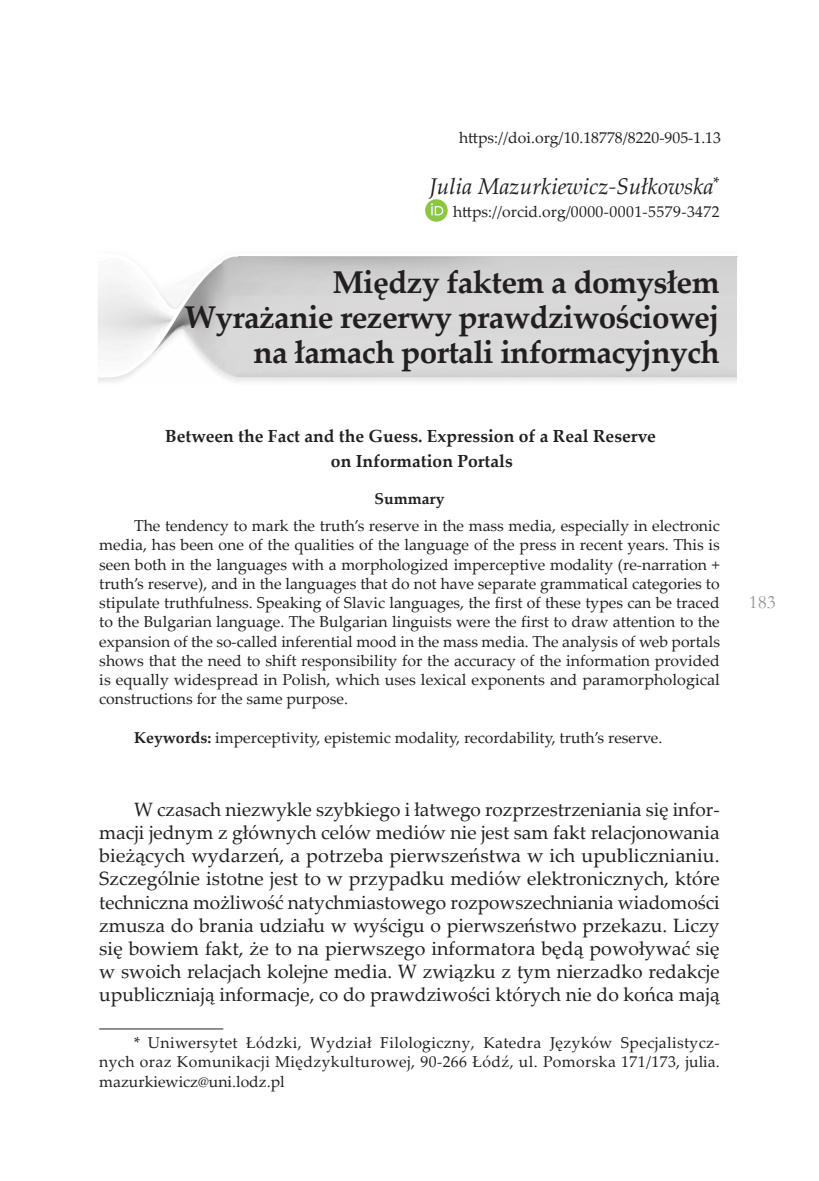
<style>
.page{position:relative;width:819px;height:1181px;background:#fff}
.page>*{position:absolute;margin:0;border:0;box-sizing:border-box;transform-origin:0 0}
.tytuł{font:700 31.5px/35px "Palatino Linotype";letter-spacing:-.02em;color:#231f20;text-align:right}
.autor{font:italic 22.75px "Palatino Linotype";color:#231f20}
.tekst_zw{font:19.25px/23.3px "Palatino Linotype";color:#231f20;text-align:justify}
.t1{font:19.25px "Garamond";color:#939598}
.streszczenie_tytuł{font:700 17.5px/24.5px "Palatino Linotype";color:#231f20}
.streszczenie_tekst{font:15.75px/19.2px "Palatino Linotype";color:#231f20;text-align:justify}
.przypisy{font:15.75px/19.2px "Palatino Linotype";color:#231f20;text-align:justify}
.orcid{font:15.75px "Palatino Linotype";letter-spacing:.025em;color:#231f20}
.Summary{font:700 15.75px "Palatino Linotype";color:#231f20}
.s1{font-weight:700}
</style>
<div class="page">
<svg style="left:98px;top:256px;width:639px;height:121px;fill:#f5f5f5"></svg>
<img style="left:150px;top:373px;width:586px;height:4px">
<img style="left:150px;top:261px;width:587px;height:112px">
<img style="left:239px;top:256px;width:498px;height:1px">
<div style="left:508px;top:257px;width:229px;height:38px;background:#d4d4d4"></div>
<img style="left:222px;top:257px;width:286px;height:38px">
<svg style="left:425px;top:199px;width:22px;height:23px"></svg>
<hr style="left:99px;top:1028px;width:124px;height:1px;background:#231f20">
<p class="streszczenie_tekst" style="left:459px;top:127px;width:263px">https://doi.org/10.18778/8220-905-1.13</p>
<p class="autor" style="left:429px;top:170px;width:292px">Julia Mazurkiewicz-Sułkowska<sup>*</sup></p>
<p class="orcid" style="left:453px;top:201px;width:268px">https://orcid.org/0000-0001-5579-3472</p>
<p class="tytuł" style="left:185px;top:263px;width:536px">Między faktem a domysłem<br>Wyrażanie rezerwy prawdziwościowej na łamach portali informacyjnych</p>
<p class="streszczenie_tytuł" style="left:331px;top:423px;width:326px;text-indent:-166px">Between the Fact and the Guess. Expression of a Real Reserve on Information Portals</p>
<p class="Summary" style="left:374px;top:488px;width:72px">Summary</p>
<p class="streszczenie_tekst" style="left:99px;top:515px;width:622px;text-indent:35px">The tendency to mark the truth’s reserve in the mass media, especially in electronic media, has been one of the qualities of the language of the press in recent years. This is seen both in the languages with a morphologized imperceptive modality (re-narration + truth’s reserve), and in the languages that do not have separate grammatical categories to stipulate truthfulness. Speaking of Slavic languages, the first of these types can be traced to the Bulgarian language. The Bulgarian linguists were the first to draw attention to the expansion of the so-called inferential mood in the mass media. The analysis of web portals shows that the need to shift responsibility for the accuracy of the information provided is equally widespread in Polish, which uses lexical exponents and paramorphological constructions for the same purpose.<sup>1</sup></p>
<p class="streszczenie_tekst" style="left:134px;top:727px;width:530px"><span class="s1">Keywords:</span> imperceptivity, epistemic modality, recordability, truth’s reserve.</p>
<p class="tekst_zw" style="left:99px;top:797px;width:622px;text-indent:35px">W czasach niezwykle szybkiego i łatwego rozprzestrzeniania się infor&shy;macji jednym z głównych celów mediów nie jest sam fakt relacjonowania bieżących wydarzeń, a potrzeba pierwszeństwa w ich upublicznianiu.<br>Szczególnie istotne jest to w przypadku mediów elektronicznych, które techniczna możliwość natychmiastowego rozpowszechniania wiadomości zmusza do brania udziału w wyścigu o pierwszeństwo przekazu. Liczy się bowiem fakt, że to na pierwszego informatora będą powoływać się w swoich relacjach kolejne media. W związku z tym nierzadko redakcje upubliczniają informacje, co do prawdziwości których nie do końca mają</p>
<p class="przypisy" style="left:99px;top:1032px;width:622px;text-indent:35px">* Uniwersytet Łódzki, Wydział Filologiczny, Katedra Języków Specjalistycz&shy;nych oraz Komunikacji Międzykulturowej, 90-266 Łódź, ul. Pomorska 171/173, julia. mazurkiewicz@uni.lodz.pl</p>
<p class="t1" style="left:748px;top:588px;width:29px">183</p>
</div>
